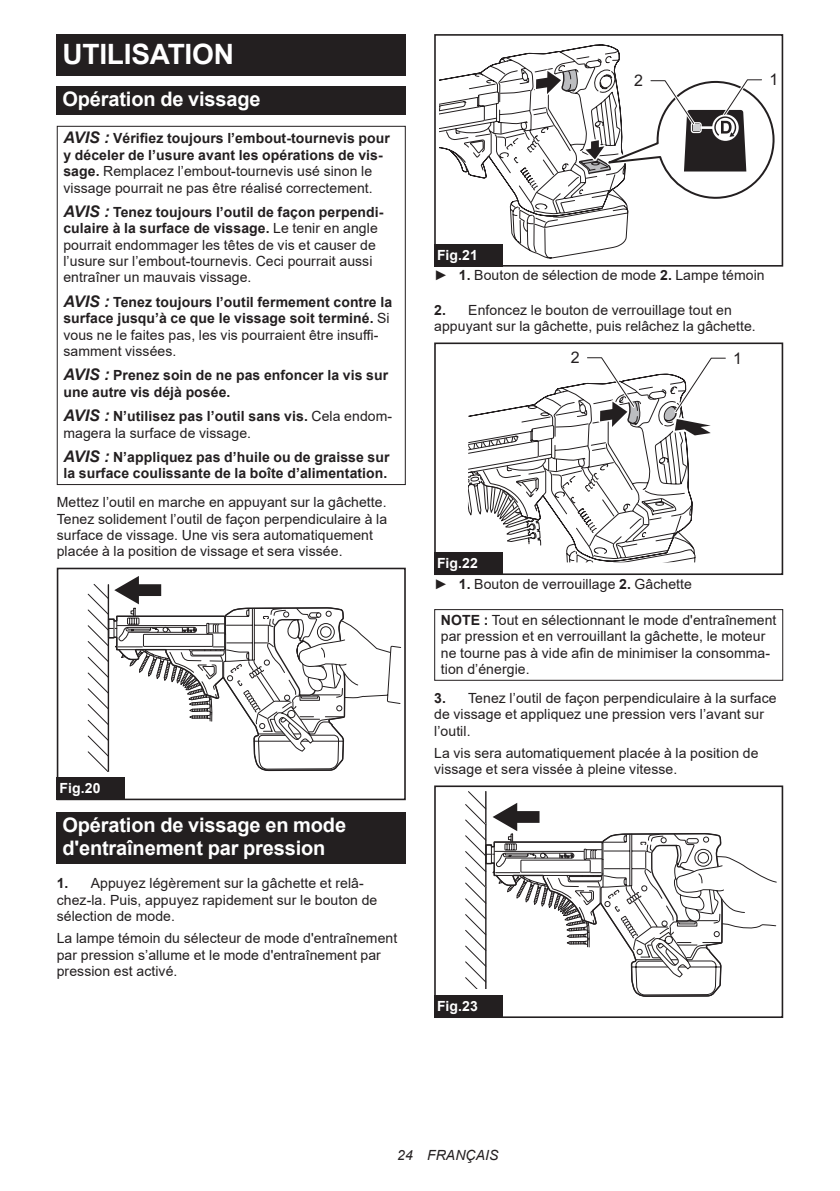
<style>
.page{position:relative;width:840px;height:1191px;background:#fff}
.page>*{position:absolute;margin:0;border:0;box-sizing:border-box;transform-origin:0 0}
.t1{font:700 28px "Arial";letter-spacing:-.01em;color:#fff}
.t2{font:700 20px/23.4px "Arial";letter-spacing:-.01em;color:#fff}
.t3{font:16px "Arial";color:#231f20}
.t4{font:14px/16.4px "Arial";letter-spacing:.005em;color:#231f20}
.t5{font:700 14px/16.4px "Arial";letter-spacing:.005em;color:#231f20}
.t6{font:700 14px "Arial";letter-spacing:.005em;color:#fff}
.t7{font:italic 14px "Arial";letter-spacing:.005em;color:#231f20}
.s1{font-style:italic;font-size:16px}
.s2{font-weight:400}
.s3{font-weight:700;font-style:italic;font-size:16px}
.s4{font-weight:700}
.s5{font-weight:700;color:#fff}
</style>
<div class="page">
<div style="left:57px;top:34px;width:348px;height:41px;background:#231f20"></div>
<div style="left:57px;top:86px;width:348px;height:29px;background:#231f20"></div>
<div style="left:57px;top:126px;width:348px;height:359px;border:1px solid #231f20"></div>
<svg style="left:87px;top:576px;width:314px;height:196px"></svg>
<div style="left:57px;top:567px;width:348px;height:233px;border:2px solid #231f20"></div>
<div style="left:57px;top:777px;width:68px;height:23px;background:#231f20"></div>
<div style="left:57px;top:811px;width:348px;height:52px;background:#231f20"></div>
<svg style="left:439px;top:44px;width:181px;height:215px"></svg>
<div style="left:434px;top:238px;width:73px;height:29px;background:#fff"></div>
<div style="left:434px;top:34px;width:348px;height:233px;border:2px solid #231f20"></div>
<svg style="left:532px;top:65px;width:243px;height:182px"></svg>
<div style="left:434px;top:244px;width:68px;height:23px;background:#231f20"></div>
<svg style="left:468px;top:383px;width:227px;height:179px"></svg>
<svg style="left:468px;top:474px;width:73px;height:72px"></svg>
<div style="left:434px;top:546px;width:73px;height:29px;background:#fff"></div>
<div style="left:434px;top:342px;width:348px;height:233px;border:2px solid #231f20"></div>
<svg style="left:663px;top:357px;width:63px;height:82px"></svg>
<svg style="left:584px;top:357px;width:58px;height:74px"></svg>
<div style="left:434px;top:552px;width:68px;height:23px;background:#231f20"></div>
<div style="left:434px;top:609px;width:348px;height:72px;border:1px solid #231f20"></div>
<svg style="left:465px;top:791px;width:311px;height:206px"></svg>
<div style="left:434px;top:989px;width:73px;height:29px;background:#fff"></div>
<div style="left:434px;top:785px;width:348px;height:233px;border:2px solid #231f20"></div>
<div style="left:434px;top:995px;width:68px;height:23px;background:#231f20"></div>
<h1 class="t1" style="left:62px;top:34px;width:173px">UTILISATION</h1>
<h2 class="t2" style="left:62px;top:88px;width:200px">Opération de vissage</h2>
<p class="t5" style="left:63px;top:130px;width:328px"><span class="s1">AVIS :</span> Vérifiez toujours l’embout-tournevis pour y déceler de l’usure avant les opérations de vis&shy;sage. <span class="s2">Remplacez l’embout-tournevis usé sinon le vissage pourrait ne pas être réalisé correctement.</span></p>
<p class="t4" style="left:63px;top:204px;width:321px"><span class="s3">AVIS :</span> <span class="s4">Tenez toujours l’outil de façon perpendi&shy;culaire à la surface de vissage.</span> Le tenir en angle pourrait endommager les têtes de vis et causer de l’usure sur l’embout-tournevis. Ceci pourrait aussi entraîner un mauvais vissage.</p>
<p class="t5" style="left:63px;top:294px;width:330px"><span class="s1">AVIS :</span> Tenez toujours l’outil fermement contre la surface jusqu’à ce que le vissage soit terminé. <span class="s2">Si vous ne le faites pas, les vis pourraient être insuffi&shy;samment vissées.</span></p>
<p class="t5" style="left:63px;top:367px;width:326px"><span class="s1">AVIS :</span> Prenez soin de ne pas enfoncer la vis sur une autre vis déjà posée.</p>
<p class="t4" style="left:63px;top:408px;width:330px"><span class="s3">AVIS :</span> <span class="s4">N’utilisez pas l’outil sans vis.</span> Cela endom&shy;magera la surface de vissage.</p>
<p class="t5" style="left:63px;top:449px;width:327px"><span class="s1">AVIS :</span> N’appliquez pas d’huile ou de graisse sur la surface coulissante de la boîte d’alimentation.</p>
<p class="t4" style="left:57px;top:494px;width:332px">Mettez l’outil en marche en appuyant sur la gâchette.<br>Tenez solidement l’outil de façon perpendiculaire à la surface de vissage. Une vis sera automatiquement placée à la position de vissage et sera vissée.</p>
<p class="t6" style="left:60px;top:778px;width:42px">Fig.20</p>
<h2 class="t2" style="left:62px;top:813px;width:285px">Opération de vissage en mode d'entraînement par pression</h2>
<p class="t4" style="left:57px;top:875px;width:322px"><span class="s4">1.</span> Appuyez légèrement sur la gâchette et relâ&shy;chez-la. Puis, appuyez rapidement sur le bouton de sélection de mode.</p>
<p class="t4" style="left:57px;top:930px;width:342px">La lampe témoin du sélecteur de mode d'entraînement par pression s’allume et le mode d'entraînement par pression est activé.</p>
<p class="t3" style="left:634px;top:69px;width:10px">2</p>
<p class="t3" style="left:769px;top:68px;width:10px">1</p>
<p class="t4" style="left:434px;top:245px;width:332px;line-height:20.2px"><span class="s5">Fig.21<br></span>► <span class="s4">1.</span> Bouton de sélection de mode <span class="s4">2.</span> Lampe témoin</p>
<p class="t4" style="left:434px;top:301px;width:323px"><span class="s4">2.</span> Enfoncez le bouton de verrouillage tout en appuyant sur la gâchette, puis relâchez la gâchette.</p>
<p class="t3" style="left:570px;top:346px;width:10px">2</p>
<p class="t3" style="left:732px;top:347px;width:10px">1</p>
<p class="t4" style="left:434px;top:553px;width:259px;line-height:20.2px"><span class="s5">Fig.22<br></span>► <span class="s4">1.</span> Bouton de verrouillage <span class="s4">2.</span> Gâchette</p>
<p class="t4" style="left:440px;top:612px;width:337px"><span class="s4">NOTE :</span> Tout en sélectionnant le mode d'entraînement par pression et en verrouillant la gâchette, le moteur ne tourne pas à vide afin de minimiser la consomma&shy;tion d’énergie.</p>
<p class="t4" style="left:434px;top:689px;width:344px"><span class="s4">3.</span> Tenez l’outil de façon perpendiculaire à la surface de vissage et appliquez une pression vers l’avant sur l’outil.</p>
<p class="t4" style="left:434px;top:744px;width:325px">La vis sera automatiquement placée à la position de vissage et sera vissée à pleine vitesse.</p>
<p class="t6" style="left:437px;top:996px;width:42px">Fig.23</p>
<p class="t7" style="left:397px;top:1146px;width:103px">24 FRANÇAIS</p>
</div>
